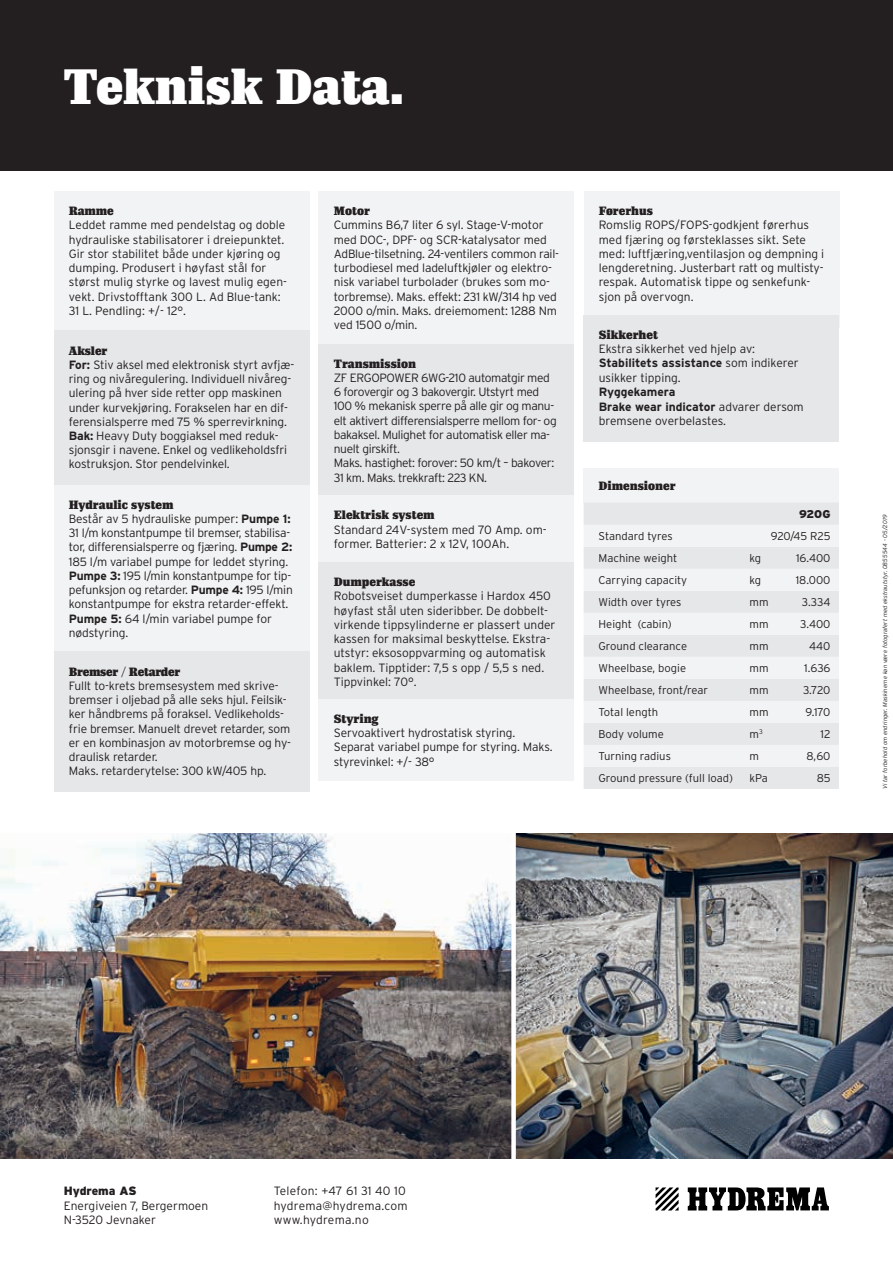
<style>
.page{position:relative;width:893px;height:1263px;background:#fff}
.page>*{position:absolute;margin:0;border:0;box-sizing:border-box;transform-origin:0 0}
.t1{font:49.5px "Impacto";color:#fff}
.t2{font:300 12px/14.2px "Interstate";letter-spacing:-.01em;color:#231f20}
.t3{font:300 12px/14.2px "Interstate";letter-spacing:-.03em;color:#231f20}
.t4{font:12px "Impacto";color:#231f20}
.t5{font:300 12px/14.4px "Interstate";letter-spacing:.02em;color:#231f20}
.t6{font:12px "Impacto";letter-spacing:-.02em;color:#231f20}
.t7{font:900 12px "Interstate";color:#231f20}
.t8{font:300 11.25px "Interstate";color:#231f20}
.t9{font:900 11.25px "Interstate";color:#231f20}
.t10{font:italic 300 6px "Interstate";color:#231f20}
.s1{font-weight:700}
</style>
<div class="page">
<div style="left:0;top:0;width:893px;height:170px;background:#231f20"></div>
<svg style="left:656px;top:1187px;width:23px;height:23px"></svg>
<svg style="left:688px;top:1187px;width:141px;height:23px"></svg>
<img style="left:0;top:833px;width:511px;height:326px">
<img style="left:516px;top:833px;width:377px;height:326px">
<div style="left:584px;top:468px;width:255px;height:34px;background:#f2f3f4"></div>
<div style="left:584px;top:502px;width:255px;height:287px;background:#e6e7e9"></div>
<svg style="left:584px;top:525px;width:255px;height:242px;fill:#f2f3f4"></svg>
<div style="left:54px;top:191px;width:255px;height:140px;background:#f2f3f4"></div>
<div style="left:584px;top:191px;width:255px;height:136px;background:#f2f3f4"></div>
<div style="left:319px;top:191px;width:255px;height:153px;background:#f2f3f4"></div>
<div style="left:54px;top:331px;width:255px;height:156px;background:#e6e7e9"></div>
<div style="left:54px;top:485px;width:255px;height:168px;background:#f2f3f4"></div>
<div style="left:54px;top:652px;width:255px;height:140px;background:#e6e7e9"></div>
<div style="left:319px;top:344px;width:255px;height:153px;background:#e6e7e9"></div>
<div style="left:319px;top:495px;width:255px;height:68px;background:#f2f3f4"></div>
<div style="left:319px;top:562px;width:255px;height:140px;background:#e6e7e9"></div>
<div style="left:319px;top:699px;width:255px;height:81px;background:#f2f3f4"></div>
<div style="left:584px;top:315px;width:255px;height:126px;background:#e6e7e9"></div>
<h1 class="t1" style="left:64px;top:58px;width:342px">Teknisk Data.</h1>
<p class="t4" style="left:69px;top:204px;width:46px">Ramme</p>
<p class="t2" style="left:69px;top:218px;width:220px">Leddet ramme med pendelstag og doble hydrauliske stabilisatorer i dreiepunktet.<br>Gir stor stabilitet både under kjøring og dumping. Produsert i høyfast stål for størst mulig styrke og lavest mulig egen&shy;vekt. Drivstofftank 300 L. Ad Blue-tank:<br>31 L. Pendling: +/- 12°.</p>
<p class="t4" style="left:69px;top:343px;width:40px">Aksler</p>
<p class="t2" style="left:69px;top:357px;width:227px"><span class="s1">For:</span> Stiv aksel med elektronisk styrt avfjæ&shy;ring og nivåregulering. Individuell nivåreg&shy;ulering på hver side retter opp maskinen under kurvekjøring. Forakselen har en dif&shy;ferensialsperre med 75 % sperrevirkning.<br><span class="s1">Bak:</span> Heavy Duty boggiaksel med reduk&shy;sjonsgir i navene. Enkel og vedlikeholdsfri kostruksjon. Stor pendelvinkel.</p>
<p class="t4" style="left:69px;top:497px;width:106px">Hydraulic system</p>
<p class="t2" style="left:69px;top:511px;width:225px">Består av 5 hydrauliske pumper: <span class="s1">Pumpe 1:<br></span>31 l/m konstantpumpe til bremser, stabilisa&shy;tor, differensialsperre og fjæring. <span class="s1">Pumpe 2:<br></span>185 l/m variabel pumpe for leddet styring.<br><span class="s1">Pumpe 3:</span> 195 l/min konstantpumpe for tip&shy;pefunksjon og retarder. <span class="s1">Pumpe 4:</span> 195 l/min konstantpumpe for ekstra retarder-effekt.<br><span class="s1">Pumpe 5:</span> 64 l/min variabel pumpe for nødstyring.</p>
<p class="t6" style="left:69px;top:664px;width:113px">Bremser / Retarder</p>
<p class="t2" style="left:69px;top:678px;width:224px">Fullt to-krets bremsesystem med skrive&shy;bremser i oljebad på alle seks hjul. Feilsik&shy;ker håndbrems på foraksel. Vedlikeholds&shy;frie bremser. Manuelt drevet retarder, som er en kombinasjon av motorbremse og hy&shy;draulisk retarder.<br>Maks. retarderytelse: 300 kW/405 hp.</p>
<p class="t4" style="left:334px;top:204px;width:38px">Motor</p>
<p class="t2" style="left:334px;top:218px;width:227px">Cummins B6,7 liter 6 syl. Stage-V-motor med DOC-, DPF- og SCR-katalysator med AdBlue-tilsetning. 24-ventilers common rail&shy;turbodiesel med ladeluftkjøler og elektro&shy;nisk variabel turbolader (brukes som mo&shy;torbremse). Maks. effekt: 231 kW/314 hp ved 2000 o/min. Maks. dreiemoment: 1288 Nm ved 1500 o/min.</p>
<p class="t4" style="left:334px;top:356px;width:84px">Transmission</p>
<p class="t3" style="left:334px;top:370px;width:224px">ZF ERGOPOWER 6WG-210 automatgir med 6 forovergir og 3 bakovergir. Utstyrt med 100 % mekanisk sperre på alle gir og manu&shy;elt aktivert differensialsperre mellom for- og bakaksel. Mulighet for automatisk eller ma&shy;nuelt girskift.<br>Maks. hastighet: forover: 50 km/t – bakover:<br>31 km. Maks. trekkraft: 223 KN.</p>
<p class="t4" style="left:334px;top:508px;width:102px">Elektrisk system</p>
<p class="t2" style="left:334px;top:522px;width:214px">Standard 24V-system med 70 Amp. om&shy;former. Batterier: 2 x 12V, 100Ah.</p>
<p class="t4" style="left:334px;top:575px;width:83px">Dumperkasse</p>
<p class="t2" style="left:334px;top:589px;width:223px">Robotsveiset dumperkasse i Hardox 450 høyfast stål uten sideribber. De dobbelt&shy;virkende tippsylinderne er plassert under kassen for maksimal beskyttelse. Ekstra&shy;utstyr: eksosoppvarming og automatisk baklem. Tipptider: 7,5 s opp / 5,5 s ned.<br>Tippvinkel: 70°.</p>
<p class="t4" style="left:334px;top:712px;width:46px">Styring</p>
<p class="t2" style="left:334px;top:725px;width:220px">Servoaktivert hydrostatisk styring.<br>Separat variabel pumpe for styring. Maks. styrevinkel: +/- 38°</p>
<p class="t4" style="left:599px;top:204px;width:56px">Førerhus</p>
<p class="t2" style="left:599px;top:218px;width:227px">Romslig ROPS/FOPS-godkjent førerhus med fjæring og førsteklasses sikt. Sete med: luftfjæring,ventilasjon og dempning i lengderetning. Justerbart ratt og multisty&shy;respak. Automatisk tippe og senkefunk&shy;sjon på overvogn.</p>
<p class="t4" style="left:599px;top:327px;width:61px">Sikkerhet</p>
<p class="t2" style="left:599px;top:341px;width:202px">Ekstra sikkerhet ved hjelp av:<br><span class="s1">Stabilitets assistance</span> som indikerer usikker tipping.</p>
<p class="t2" style="left:599px;top:385px;width:207px"><span class="s1">Ryggekamera<br>Brake wear indicator</span> advarer dersom bremsene overbelastes.</p>
<p class="t4" style="left:598px;top:479px;width:79px">Dimensioner</p>
<p class="t9" style="left:799px;top:507px;width:33px">920G</p>
<p class="t8" style="left:598px;top:530px;width:76px">Standard tyres</p>
<p class="t8" style="left:771px;top:530px;width:61px">920/45 R25</p>
<p class="t8" style="left:598px;top:552px;width:80px">Machine weight</p>
<p class="t8" style="left:749px;top:552px;width:13px">kg</p>
<p class="t8" style="left:796px;top:552px;width:36px">16.400</p>
<p class="t8" style="left:598px;top:574px;width:90px">Carrying capacity</p>
<p class="t8" style="left:749px;top:574px;width:13px">kg</p>
<p class="t8" style="left:796px;top:574px;width:36px">18.000</p>
<p class="t8" style="left:598px;top:596px;width:85px">Width over tyres</p>
<p class="t8" style="left:749px;top:596px;width:21px">mm</p>
<p class="t8" style="left:802px;top:596px;width:30px">3.334</p>
<p class="t8" style="left:598px;top:618px;width:75px">Height (cabin)</p>
<p class="t8" style="left:749px;top:618px;width:21px">mm</p>
<p class="t8" style="left:800px;top:618px;width:32px">3.400</p>
<p class="t8" style="left:598px;top:640px;width:90px">Ground clearance</p>
<p class="t8" style="left:749px;top:640px;width:21px">mm</p>
<p class="t8" style="left:809px;top:640px;width:23px">440</p>
<p class="t8" style="left:598px;top:662px;width:89px">Wheelbase, bogie</p>
<p class="t8" style="left:749px;top:662px;width:21px">mm</p>
<p class="t8" style="left:804px;top:662px;width:28px">1.636</p>
<p class="t8" style="left:598px;top:684px;width:111px">Wheelbase, front/rear</p>
<p class="t8" style="left:749px;top:684px;width:21px">mm</p>
<p class="t8" style="left:803px;top:684px;width:29px">3.720</p>
<p class="t8" style="left:598px;top:706px;width:61px">Total length</p>
<p class="t8" style="left:749px;top:706px;width:21px">mm</p>
<p class="t8" style="left:805px;top:706px;width:26px">9.170</p>
<p class="t8" style="left:598px;top:728px;width:67px">Body volume</p>
<p class="t8" style="left:749px;top:728px;width:15px">m<sup>3</sup></p>
<p class="t8" style="left:820px;top:728px;width:11px">12</p>
<p class="t8" style="left:598px;top:750px;width:74px">Turning radius</p>
<p class="t8" style="left:749px;top:750px;width:11px">m</p>
<p class="t8" style="left:806px;top:750px;width:25px">8,60</p>
<p class="t8" style="left:598px;top:772px;width:136px">Ground pressure (full load)</p>
<p class="t8" style="left:749px;top:772px;width:20px">kPa</p>
<p class="t8" style="left:817px;top:772px;width:15px">85</p>
<p class="t10" style="left:881px;top:789px;width:276px;rotate:-90deg">Vi tar forbehold om endringer. Maskinerne kan være fotografert med ekstrautstyr. 0855544 - 05/2019</p>
<p class="t7" style="left:64px;top:1184px;width:74px">Hydrema AS</p>
<p class="t2" style="left:64px;top:1198px;width:146px">Energiveien 7, Bergermoen<br>N-3520 Jevnaker</p>
<p class="t5" style="left:274px;top:1184px;width:135px">Telefon: +47 61 31 40 10 hydrema@hydrema.com www.hydrema.no</p>
</div>
